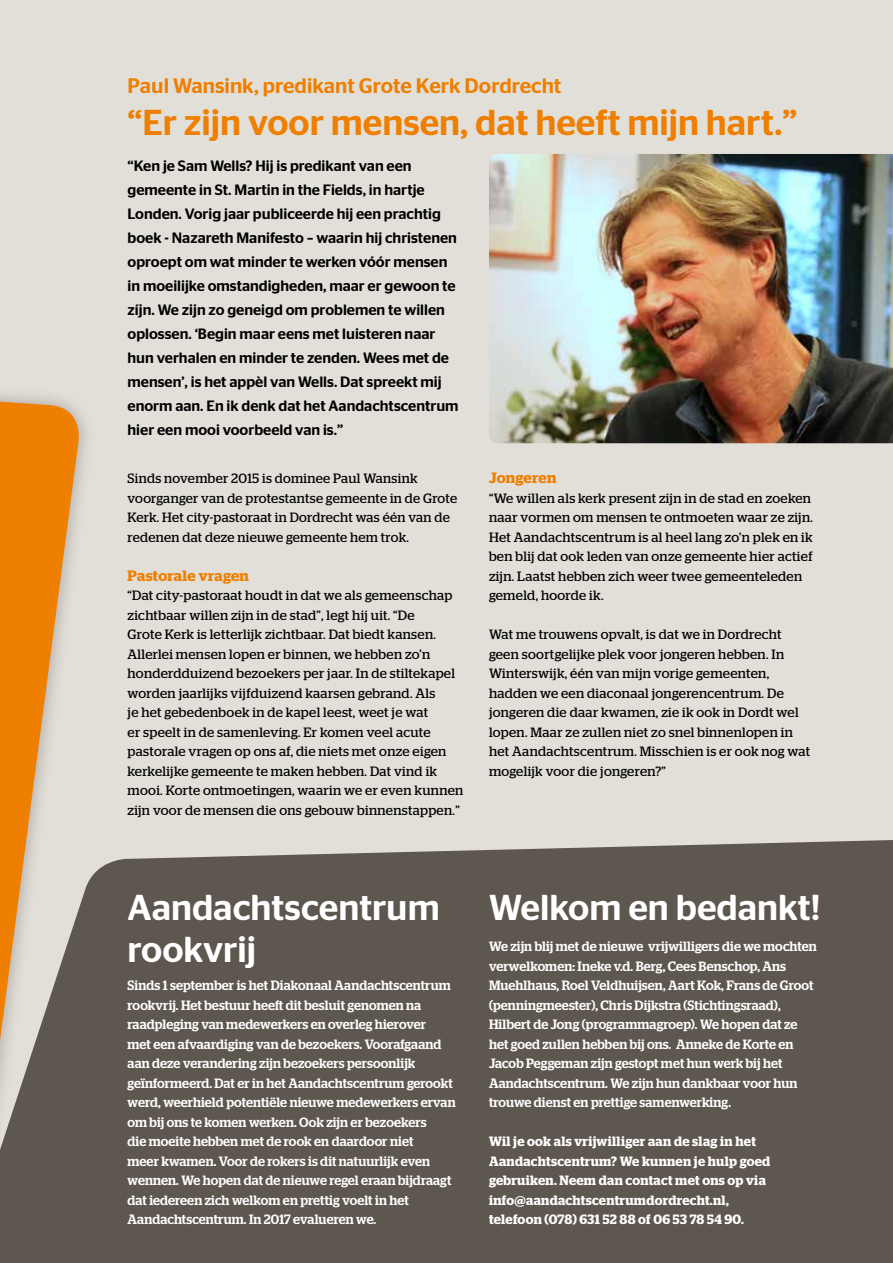
<style>
.page{position:relative;width:893px;height:1263px;background:#fff}
.page>*{position:absolute;margin:0;border:0;box-sizing:border-box;transform-origin:0 0}
.t1{font:500 36px "Stag Sans";color:#fff}
.t2{font:500 36px "Stag Sans";color:#ee7f00}
.t3{font:500 21px "Stag Sans";color:#ee7f00}
.t4{font:500 15px/24px "Stag Sans";color:#000}
.t5{font:600 15px "Stag";letter-spacing:.02em;color:#ee7f00}
.t6{font:13.5px/19.5px "Stag";letter-spacing:.025em;color:#000}
.t7{font:500 13.5px/19.5px "Stag";letter-spacing:.01em;color:#fff}
.t8{font:600 13.5px/19.5px "Stag";letter-spacing:.025em;color:#fff}
</style>
<div class="page">
<div style="left:0;top:0;width:893px;height:838px;background:#e2dfd9"></div>
<div style="left:0;top:304px;width:95px;height:959px;background:#e2dfd9"></div>
<svg style="left:0;top:394px;width:83px;height:444px;fill:#ee7f00"></svg>
<svg style="left:0;top:838px;width:893px;height:425px;background:#696055"></svg>
<img style="left:489px;top:154px;width:404px;height:289px">
<h2 class="t3" style="left:128px;top:74px;width:435px">Paul Wansink, predikant Grote Kerk Dordrecht</h2>
<h1 class="t2" style="left:128px;top:102px;width:671px">“Er zijn voor mensen, dat heeft mijn hart.”</h1>
<p class="t4" style="left:128px;top:154px;width:333px">“Ken je Sam Wells? Hij is predikant van een gemeente in St. Martin in the Fields, in hartje Londen. Vorig jaar publiceerde hij een prachtig boek - Nazareth Manifesto – waarin hij christenen oproept om wat minder te werken vóór mensen in moeilijke omstandigheden, maar er gewoon te zíjn. We zijn zo geneigd om problemen te willen oplossen. ‘Begin maar eens met luisteren naar hun verhalen en minder te zenden. Wees met de mensen’, is het appèl van Wells. Dat spreekt mij enorm aan. En ik denk dat het Aandachtscentrum hier een mooi voorbeeld van is.”</p>
<p class="t6" style="left:128px;top:468px;width:331px">Sinds november 2015 is dominee Paul Wansink voorganger van de protestantse gemeente in de Grote Kerk. Het city-pastoraat in Dordrecht was één van de redenen dat deze nieuwe gemeente hem trok.</p>
<p class="t5" style="left:128px;top:566px;width:123px">Pastorale vragen</p>
<p class="t6" style="left:128px;top:585px;width:337px">“Dat city-pastoraat houdt in dat we als gemeenschap zichtbaar willen zijn in de stad”, legt hij uit. “De<br>Grote Kerk is letterlijk zichtbaar. Dat biedt kansen.<br>Allerlei mensen lopen er binnen, we hebben zo’n honderdduizend bezoekers per jaar. In de stiltekapel worden jaarlijks vijfduizend kaarsen gebrand. Als<br>je het gebedenboek in de kapel leest, weet je wat<br>er speelt in de samenleving. Er komen veel acute pastorale vragen op ons af, die niets met onze eigen kerkelijke gemeente te maken hebben. Dat vind ik mooi. Korte ontmoetingen, waarin we er even kunnen zijn voor de mensen die ons gebouw binnenstappen.”</p>
<p class="t5" style="left:489px;top:469px;width:69px">Jongeren</p>
<p class="t6" style="left:489px;top:488px;width:326px">“We willen als kerk present zijn in de stad en zoeken naar vormen om mensen te ontmoeten waar ze zijn.<br>Het Aandachtscentrum is al heel lang zo’n plek en ik ben blij dat ook leden van onze gemeente hier actief zijn. Laatst hebben zich weer twee gemeenteleden gemeld, hoorde ik.</p>
<p class="t6" style="left:489px;top:624px;width:323px">Wat me trouwens opvalt, is dat we in Dordrecht geen soortgelijke plek voor jongeren hebben. In Winterswijk, één van mijn vorige gemeenten, hadden we een diaconaal jongerencentrum. De jongeren die daar kwamen, zie ik ook in Dordt wel lopen. Maar ze zullen niet zo snel binnenlopen in het Aandachtscentrum. Misschien is er ook nog wat mogelijk voor die jongeren?”</p>
<h1 class="t1" style="left:128px;top:886px;width:314px">Aandachtscentrum</h1>
<h1 class="t1" style="left:489px;top:886px;width:333px">Welkom en bedankt!</h1>
<h1 class="t1" style="left:128px;top:928px;width:130px">rookvrij</h1>
<p class="t7" style="left:489px;top:936px;width:329px">We zijn blij met de nieuwe vrijwilligers die we mochten verwelkomen: Ineke v.d. Berg, Cees Benschop, Ans Muehlhaus, Roel Veldhuijsen, Aart Kok, Frans de Groot (penningmeester), Chris Dijkstra (Stichtingsraad), Hilbert de Jong (programmagroep). We hopen dat ze het goed zullen hebben bij ons. Anneke de Korte en Jacob Peggeman zijn gestopt met hun werk bij het Aandachtscentrum. We zijn hun dankbaar voor hun trouwe dienst en prettige samenwerking.</p>
<p class="t8" style="left:489px;top:1131px;width:283px">Wil je ook als vrijwilliger aan de slag in het Aandachtscentrum? We kunnen je hulp goed gebruiken. Neem dan contact met ons op via info@aandachtscentrumdordrecht.nl, telefoon (078) 631 52 88 of 06 53 78 54 90.</p>
<p class="t7" style="left:128px;top:975px;width:330px">Sinds 1 september is het Diakonaal Aandachtscentrum rookvrij. Het bestuur heeft dit besluit genomen na raadpleging van medewerkers en overleg hierover<br>met een afvaardiging van de bezoekers. Voorafgaand aan deze verandering zijn bezoekers persoonlijk geïnformeerd. Dat er in het Aandachtscentrum gerookt werd, weerhield potentiële nieuwe medewerkers ervan om bij ons te komen werken. Ook zijn er bezoekers<br>die moeite hebben met de rook en daardoor niet<br>meer kwamen. Voor de rokers is dit natuurlijk even wennen. We hopen dat de nieuwe regel eraan bijdraagt dat iedereen zich welkom en prettig voelt in het Aandachtscentrum. In 2017 evalueren we.</p>
</div>
